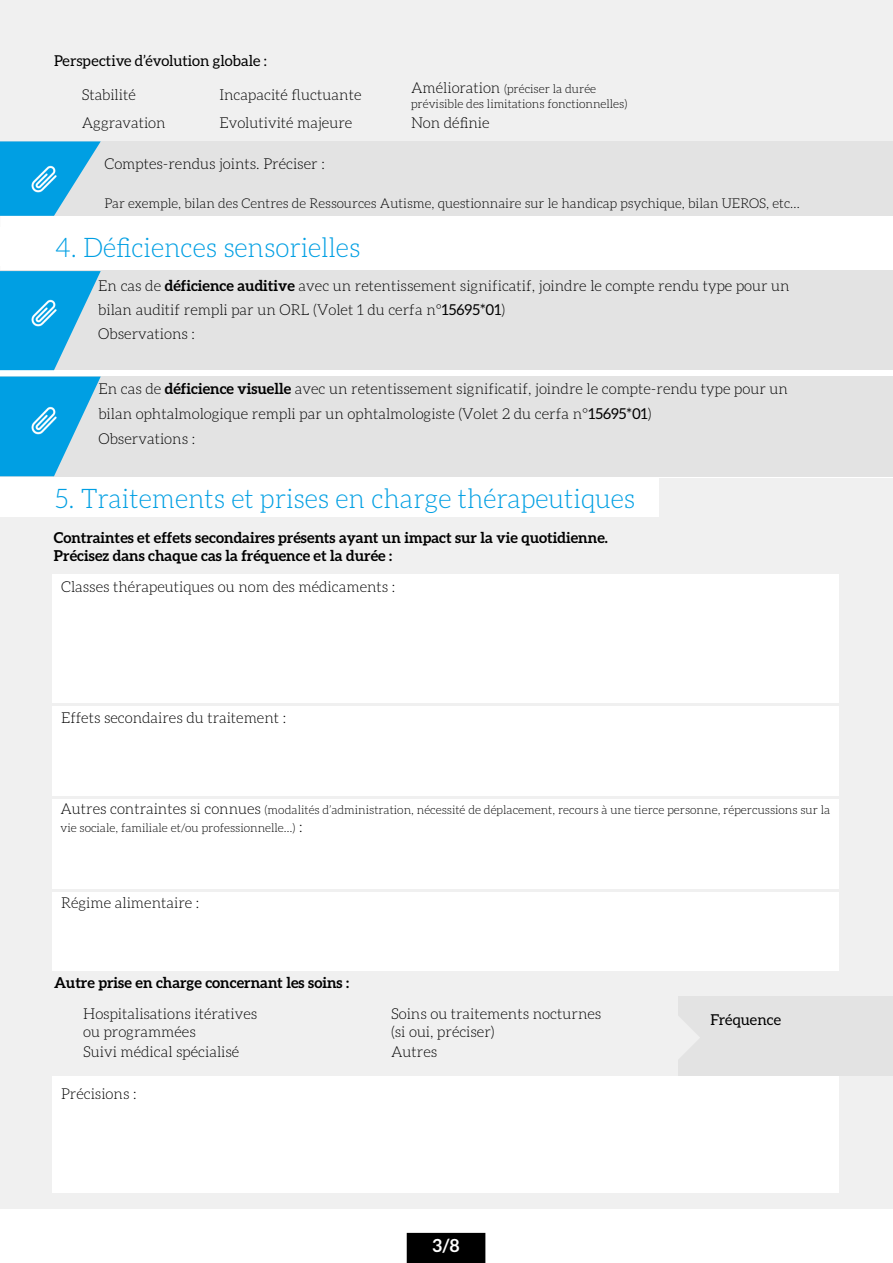
<style>
.page{position:relative;width:893px;height:1263px;background:#fff}
.page>*{position:absolute;margin:0;border:0;box-sizing:border-box;transform-origin:0 0}
.t1{font:300 27px "Aleo";color:#009fe3}
.t2{font:700 18px "Aleo";color:#fff}
.t3{font:300 15px/18px "Aleo";color:#000}
.t4{font:700 15px/18px "Aleo";color:#000}
.t5{font:15px "Aleo";color:#000}
.t6{font:300 13.5px "Aleo";color:#000}
.t7{font:300 12px/14.4px "Aleo";color:#000}
.s1{font-size:15px}
.s2{font-weight:700}
.s3{font-weight:400}
</style>
<div class="page">
<div style="left:0;top:0;width:893px;height:196px;background:#f0f0f0"></div>
<div style="left:0;top:478px;width:892px;height:731px;background:#f0f0f0"></div>
<div style="left:0;top:271px;width:893px;height:99px;background:#e3e3e3"></div>
<div style="left:0;top:376px;width:893px;height:100px;background:#e3e3e3"></div>
<div style="left:0;top:478px;width:658px;height:38px;background:#fff"></div>
<svg style="left:0;top:271px;width:101px;height:99px"></svg>
<svg style="left:0;top:377px;width:101px;height:99px"></svg>
<img style="left:29px;top:298px;width:30px;height:30px">
<img style="left:29px;top:406px;width:30px;height:29px">
<div style="left:407px;top:1233px;width:78px;height:30px;background:#000"></div>
<div style="left:0;top:141px;width:893px;height:75px;background:#e3e3e3"></div>
<svg style="left:0;top:141px;width:101px;height:75px"></svg>
<img style="left:29px;top:164px;width:30px;height:30px">
<div style="left:53px;top:799px;width:786px;height:90px;background:#fff"></div>
<div style="left:53px;top:574px;width:786px;height:128px;background:#fff"></div>
<div style="left:53px;top:706px;width:786px;height:89px;background:#fff"></div>
<div style="left:679px;top:996px;width:214px;height:80px;background:#e3e3e3"></div>
<svg style="left:678px;top:996px;width:22px;height:80px"></svg>
<div style="left:53px;top:892px;width:786px;height:79px;background:#fff"></div>
<div style="left:53px;top:1076px;width:786px;height:116px;background:#fff"></div>
<p class="t5" style="left:54px;top:52px;width:214px">Perspective d’évolution globale :</p>
<p class="t3" style="left:82px;top:86px;width:55px">Stabilité</p>
<p class="t3" style="left:219px;top:86px;width:143px">Incapacité fluctuante</p>
<p class="t3" style="left:82px;top:114px;width:85px">Aggravation</p>
<p class="t3" style="left:219px;top:114px;width:134px">Evolutivité majeure</p>
<p class="t7" style="left:411px;top:82px;width:218px"><span class="s1">Amélioration</span> (préciser la durée prévisible des limitations fonctionnelles)</p>
<p class="t3" style="left:411px;top:114px;width:80px">Non définie</p>
<p class="t3" style="left:104px;top:154px;width:222px">Comptes-rendus joints. Préciser :</p>
<p class="t6" style="left:104px;top:196px;width:697px">Par exemple, bilan des Centres de Ressources Autisme, questionnaire sur le handicap psychique, bilan UEROS, etc…</p>
<h1 class="t1" style="left:55px;top:233px;width:306px">4. Déficiences sensorielles</h1>
<p class="t3" style="left:98px;top:273px;width:693px;line-height:24px">En cas de <span class="s2">déficience auditive</span> avec un retentissement significatif, joindre le compte rendu type pour un bilan auditif rempli par un ORL (Volet 1 du cerfa n°<span class="s3">15695*01</span>)<br>Observations :</p>
<p class="t3" style="left:98px;top:376px;width:691px;line-height:25.2px">En cas de <span class="s2">déficience visuelle</span> avec un retentissement significatif, joindre le compte-rendu type pour un bilan ophtalmologique rempli par un ophtalmologiste (Volet 2 du cerfa n°<span class="s3">15695*01</span>)<br>Observations :</p>
<h1 class="t1" style="left:55px;top:484px;width:581px">5. Traitements et prises en charge thérapeutiques</h1>
<p class="t4" style="left:54px;top:528px;width:555px">Contraintes et effets secondaires présents ayant un impact sur la vie quotidienne.<br>Précisez dans chaque cas la fréquence et la durée :</p>
<p class="t3" style="left:61px;top:577px;width:336px">Classes thérapeutiques ou nom des médicaments :</p>
<p class="t3" style="left:61px;top:709px;width:227px">Effets secondaires du traitement :</p>
<p class="t7" style="left:60px;top:801px;width:771px;line-height:18px"><span class="s1">Autres contraintes si connues</span> (modalités d’administration, nécessité de déplacement, recours à une tierce personne, répercussions sur la vie sociale, familiale et/ou professionnelle…) <span class="s1">:</span></p>
<p class="t3" style="left:61px;top:894px;width:140px">Régime alimentaire :</p>
<p class="t4" style="left:54px;top:974px;width:297px">Autre prise en charge concernant les soins :</p>
<p class="t3" style="left:83px;top:1004px;width:175px">Hospitalisations itératives ou programmées</p>
<p class="t3" style="left:83px;top:1043px;width:158px">Suivi médical spécialisé</p>
<p class="t3" style="left:391px;top:1043px;width:48px">Autres</p>
<p class="t3" style="left:391px;top:1004px;width:212px">Soins ou traitements nocturnes (si oui, préciser)</p>
<p class="t3" style="left:61px;top:1085px;width:77px">Précisions :</p>
<p class="t2" style="left:432px;top:1235px;width:29px">3/8</p>
<p class="t5" style="left:710px;top:1011px;width:72px">Fréquence</p>
</div>
